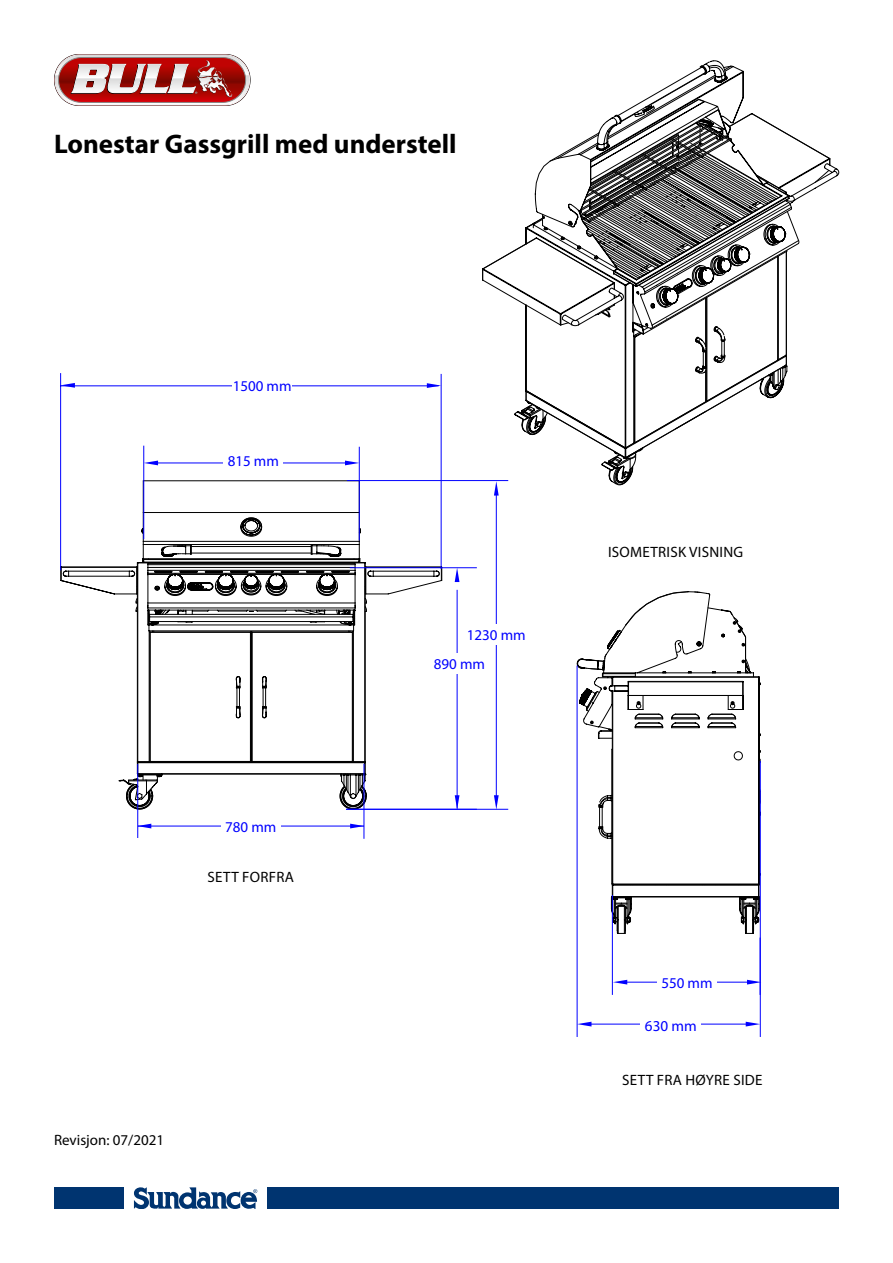
<style>
.page{position:relative;width:893px;height:1263px;background:#fff}
.page>*{position:absolute;margin:0;border:0;box-sizing:border-box;transform-origin:0 0}
.t1{font:700 27px "Myriad Pro";color:#000}
.t2{font:15.15px "Myriad Pro";color:#00f}
.t3{font:15px "Myriad Pro";letter-spacing:.02em;color:#000}
.t4{font:15px "Myriad Pro";color:#00f}
.t5{font:15px "Myriad Pro";color:#000}
</style>
<div class="page">
<svg style="left:142px;top:480px;width:224px;height:37px"></svg>
<svg style="left:63px;top:566px;width:377px;height:243px"></svg>
<svg style="left:143px;top:512px;width:222px;height:284px"></svg>
<hr style="left:138px;top:773px;width:227px;height:1px;background:#000">
<hr style="left:138px;top:762px;width:227px;height:1px;background:#000">
<hr style="left:364px;top:563px;width:1px;height:199px;background:#000">
<svg style="left:353px;top:761px;width:13px;height:14px"></svg>
<hr style="left:138px;top:563px;width:1px;height:199px;background:#000">
<svg style="left:120px;top:761px;width:42px;height:21px"></svg>
<hr style="left:61px;top:567px;width:76px;height:1px;background:#000">
<svg style="left:61px;top:567px;width:1px;height:13px"></svg>
<svg style="left:136px;top:517px;width:231px;height:200px"></svg>
<svg style="left:482px;top:66px;width:262px;height:419px"></svg>
<svg style="left:533px;top:78px;width:211px;height:35px"></svg>
<svg style="left:515px;top:113px;width:323px;height:366px"></svg>
<svg style="left:134px;top:1187px;width:123px;height:22px"></svg>
<div style="left:54px;top:1187px;width:69px;height:22px;background:#003470"></div>
<div style="left:268px;top:1187px;width:571px;height:22px;background:#003470"></div>
<svg style="left:54px;top:54px;width:197px;height:52px"></svg>
<svg style="left:144px;top:461px;width:14px;height:4px"></svg>
<svg style="left:345px;top:461px;width:14px;height:4px"></svg>
<hr style="left:153px;top:463px;width:196px;height:1px;background:#00f">
<hr style="left:143px;top:446px;width:1px;height:93px;background:#00f">
<hr style="left:359px;top:447px;width:1px;height:93px;background:#00f">
<svg style="left:455px;top:795px;width:4px;height:14px"></svg>
<hr style="left:457px;top:590px;width:1px;height:219px;background:#00f">
<svg style="left:455px;top:568px;width:4px;height:14px"></svg>
<hr style="left:350px;top:567px;width:127px;height:1px;background:#00f">
<svg style="left:494px;top:795px;width:5px;height:14px"></svg>
<hr style="left:496px;top:493px;width:1px;height:305px;background:#00f">
<svg style="left:494px;top:481px;width:5px;height:14px"></svg>
<hr style="left:346px;top:809px;width:162px;height:1px;background:#00f">
<hr style="left:347px;top:480px;width:161px;height:1px;background:#00f">
<svg style="left:350px;top:824px;width:14px;height:4px"></svg>
<svg style="left:138px;top:824px;width:13px;height:4px"></svg>
<hr style="left:138px;top:826px;width:226px;height:1px;background:#00f">
<hr style="left:364px;top:764px;width:1px;height:75px;background:#00f">
<hr style="left:137px;top:764px;width:1px;height:74px;background:#00f">
<svg style="left:747px;top:980px;width:13px;height:4px"></svg>
<svg style="left:613px;top:980px;width:14px;height:4px"></svg>
<hr style="left:626px;top:982px;width:122px;height:1px;background:#00f">
<hr style="left:612px;top:895px;width:1px;height:100px;background:#00f">
<div style="left:223px;top:450px;width:60px;height:21px;background:#fff"></div>
<div style="left:221px;top:816px;width:60px;height:20px;background:#fff"></div>
<div style="left:429px;top:653px;width:60px;height:20px;background:#fff"></div>
<div style="left:466px;top:625px;width:60px;height:20px;background:#fff"></div>
<div style="left:657px;top:973px;width:60px;height:20px;background:#fff"></div>
<svg style="left:61px;top:383px;width:14px;height:5px"></svg>
<hr style="left:61px;top:386px;width:378px;height:1px;background:#00f">
<hr style="left:60px;top:373px;width:1px;height:197px;background:#00f">
<hr style="left:441px;top:374px;width:1px;height:195px;background:#00f">
<svg style="left:427px;top:383px;width:14px;height:5px"></svg>
<div style="left:232px;top:375px;width:60px;height:21px;background:#fff"></div>
<svg style="left:577px;top:607px;width:184px;height:327px"></svg>
<svg style="left:746px;top:1022px;width:14px;height:4px"></svg>
<svg style="left:578px;top:1022px;width:13px;height:4px"></svg>
<hr style="left:587px;top:1024px;width:164px;height:1px;background:#00f">
<hr style="left:760px;top:761px;width:1px;height:276px;background:#00f">
<hr style="left:577px;top:665px;width:1px;height:372px;background:#00f">
<div style="left:641px;top:1014px;width:60px;height:21px;background:#fff"></div>
<h1 class="t1" style="left:54px;top:126px;width:404px">Lonestar Gassgrill med understell</h1>
<p class="t4" style="left:233px;top:377px;width:60px">1500 mm</p>
<p class="t4" style="left:228px;top:452px;width:53px">815 mm</p>
<p class="t4" style="left:225px;top:817px;width:53px">780 mm</p>
<p class="t3" style="left:207px;top:868px;width:88px">SETT FORFRA</p>
<p class="t5" style="left:54px;top:1131px;width:112px">Revisjon: 07/2021</p>
<p class="t4" style="left:467px;top:626px;width:60px">1230 mm</p>
<p class="t4" style="left:434px;top:655px;width:53px">890 mm</p>
<p class="t3" style="left:608px;top:542px;width:137px">ISOMETRISK VISNING</p>
<p class="t4" style="left:661px;top:974px;width:53px">550 mm</p>
<p class="t2" style="left:645px;top:1016px;width:53px">630 mm</p>
<p class="t3" style="left:622px;top:1071px;width:142px">SETT FRA HØYRE SIDE</p>
</div>
